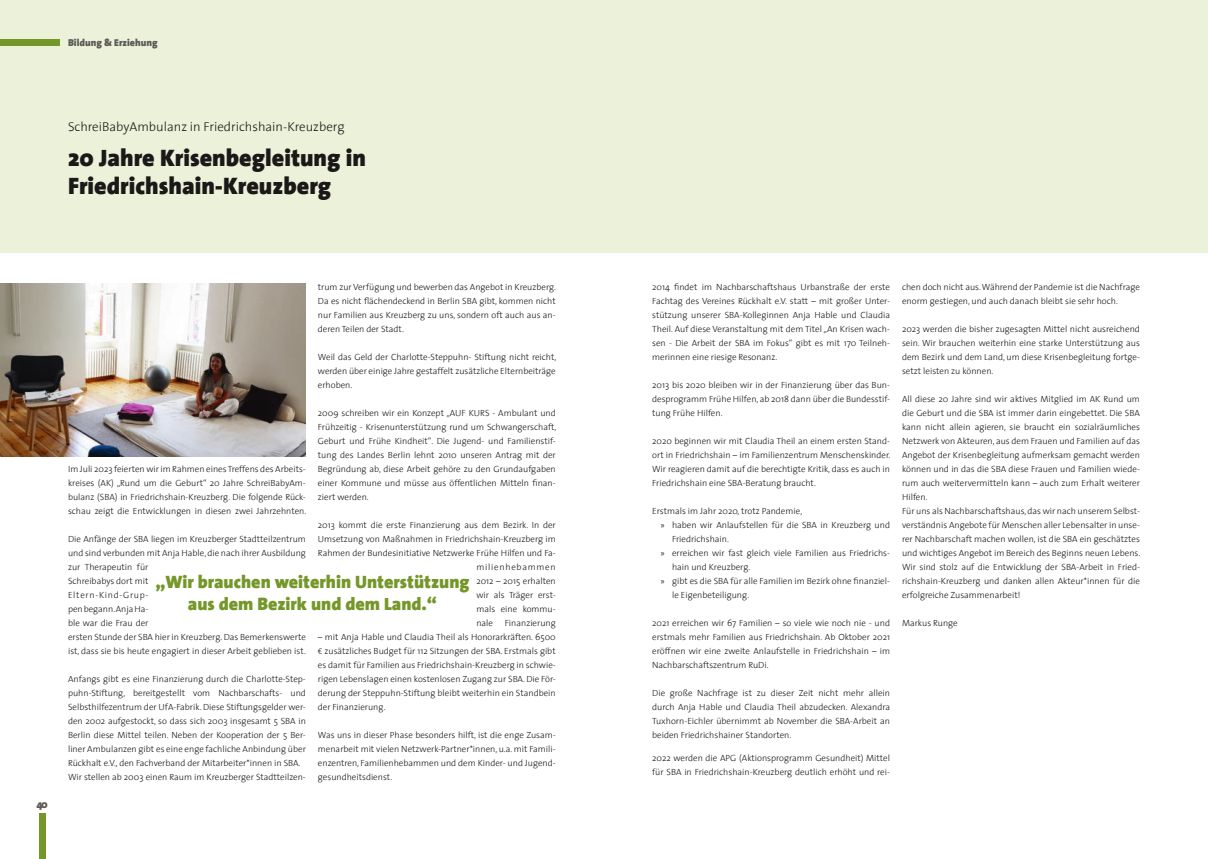
<style>
.page{position:relative;width:1208px;height:859px;background:#fff}
.page>*{position:absolute;margin:0;border:0;box-sizing:border-box;transform-origin:0 0}
.t1{font:900 24px/28.8px "The Sans";color:#1b1917}
.t2{font:900 18px/21.6px "The Sans";color:#75972a;text-align:center}
.t3{font:300 13px "The Sans";color:#1b1917}
.t4{font:900 11px "The Sans";color:#5d5b58}
.t5{font:900 10px "The Sans";color:#5d5b58}
.t6{font:300 9px/14px "The Sans";color:#1b1917;text-align:justify}
.t7{font:300 9px "The Sans";letter-spacing:.08em;color:#1b1917}
.s1{font-family:"Calibri"}
.s2{font-family:"Myriad Pro";font-weight:400}
</style>
<div class="page">
<div style="left:0;top:0;width:1208px;height:252px;background:#ecf1d9"></div>
<div style="left:0;top:39px;width:60px;height:7px;background:#75972a"></div>
<div style="left:39px;top:814px;width:6px;height:45px;background:#75972a"></div>
<img style="left:0;top:283px;width:306px;height:173px">
<p class="t5" style="left:68px;top:34px;width:91px">Bildung &amp; Erziehung</p>
<h3 class="t3" style="left:68px;top:116px;width:278px">SchreiBabyAmbulanz in Friedrichshain-Kreuzberg</h3>
<h1 class="t1" style="left:68px;top:145px;width:299px">20 Jahre Krisenbegleitung in<br>Friedrichshain-Kreuzberg</h1>
<p class="t4" style="left:37px;top:800px;width:13px">40</p>
<p class="t6" style="left:318px;top:280px;width:240px">trum zur Verfügung und bewerben das Angebot in Kreuzberg.<br>Da es nicht flächendeckend in Berlin SBA gibt, kommen nicht nur Familien aus Kreuzberg zu uns, sondern oft auch aus an&shy;deren Teilen der Stadt.</p>
<p class="t6" style="left:318px;top:350px;width:240px">Weil das Geld der Charlotte-Steppuhn- Stiftung nicht reicht, werden über einige Jahre gestaffelt zusätzliche Elternbeiträge erhoben.</p>
<p class="t6" style="left:318px;top:406px;width:240px">2009 schreiben wir ein Konzept „AUF KURS - Ambulant und Frühzeitig - Krisenunterstützung rund um Schwangerschaft, Geburt und Frühe Kindheit“. Die Jugend- und Familienstif&shy;tung des Landes Berlin lehnt 2010 unseren Antrag mit der Begründung ab, diese Arbeit gehöre zu den Grundaufgaben einer Kommune und müsse aus öffentlichen Mitteln finan&shy;ziert werden.</p>
<p class="t6" style="left:318px;top:518px;width:239px">2013 kommt die erste Finanzierung aus dem Bezirk. In der</p>
<p class="t6" style="left:318px;top:532px;width:239px">Umsetzung von Maßnahmen in Friedrichshain-Kreuzberg im</p>
<p class="t6" style="left:318px;top:546px;width:239px">Rahmen der Bundesinitiative Netzwerke Frühe Hilfen und Fa-</p>
<p class="t7" style="left:476px;top:563px;width:81px">milienhebammen</p>
<p class="t6" style="left:476px;top:574px;width:81px">2012 – 2015 erhalten</p>
<p class="t6" style="left:476px;top:589px;width:81px">wir als Träger erst-</p>
<p class="t6" style="left:476px;top:603px;width:81px">mals eine kommu-</p>
<p class="t6" style="left:476px;top:617px;width:18px">nale</p>
<p class="t6" style="left:505px;top:617px;width:52px">Finanzierung</p>
<p class="t6" style="left:318px;top:630px;width:239px">– mit Anja Hable und Claudia Theil als Honorarkräften. 6500 <span class="s1">€</span> zusätzliches Budget für 112 Sitzungen der SBA. Erstmals gibt es damit für Familien aus Friedrichshain-Kreuzberg in schwie&shy;rigen Lebenslagen einen kostenlosen Zugang zur SBA. Die För&shy;derung der Steppuhn-Stiftung bleibt weiterhin ein Standbein der Finanzierung.</p>
<p class="t6" style="left:318px;top:729px;width:239px">Was uns in dieser Phase besonders hilft, ist die enge Zusam&shy;menarbeit mit vielen Netzwerk-Partner*innen, u.a. mit Famili&shy;enzentren, Familienhebammen und dem Kinder- und Jugend&shy;gesundheitsdienst.</p>
<p class="t6" style="left:68px;top:461px;width:240px">Im Juli 2023 feierten wir im Rahmen eines Treffens des Arbeits&shy;kreises (AK) „Rund um die Geburt“ 20 Jahre SchreiBabyAm&shy;bulanz (SBA) in Friedrichshain-Kreuzberg. Die folgende Rück&shy;schau zeigt die Entwicklungen in diesen zwei Jahrzehnten.</p>
<p class="t6" style="left:68px;top:531px;width:239px;text-align:left">Die Anfänge der SBA liegen im Kreuzberger Stadtteilzentrum und sind verbunden mit Anja Hable, die nach ihrer Ausbildung zur Therapeutin für<br>Schreibabys dort mit<br>Eltern-Kind-Grup-<br>pen begann. Anja Ha-<br>ble war die Frau der<br>ersten Stunde der SBA hier in Kreuzberg. Das Bemerkenswerte ist, dass sie bis heute engagiert in dieser Arbeit geblieben ist.</p>
<p class="t6" style="left:68px;top:671px;width:239px;text-align:left">Anfangs gibt es eine Finanzierung durch die Charlotte-Step&shy;puhn-Stiftung, bereitgestellt vom Nachbarschafts- und Selbsthilfezentrum der UfA-Fabrik. Diese Stiftungsgelder wer&shy;den 2002 aufgestockt, so dass sich 2003 insgesamt 5 SBA in Berlin diese Mittel teilen. Neben der Kooperation der 5 Ber&shy;liner Ambulanzen gibt es eine enge fachliche Anbindung über Rückhalt e.V., den Fachverband der Mitarbeiter*innen in SBA.<br>Wir stellen ab 2003 einen Raum im Kreuzberger Stadtteilzen-</p>
<h2 class="t2" style="left:155px;top:571px;width:315px">„Wir brauchen weiterhin Unterstützung aus dem Bezirk und dem Land.“</h2>
<p class="t6" style="left:652px;top:280px;width:239px">2014 findet im Nachbarschaftshaus Urbanstraße der erste Fachtag des Vereines Rückhalt e.V. statt – mit großer Unter&shy;stützung unserer SBA-Kolleginnen Anja Hable und Claudia Theil. Auf diese Veranstaltung mit dem Titel „An Krisen wach&shy;sen - Die Arbeit der SBA im Fokus“ gibt es mit 170 Teilneh&shy;merinnen eine riesige Resonanz.</p>
<p class="t6" style="left:652px;top:378px;width:239px">2013 bis 2020 bleiben wir in der Finanzierung über das Bun&shy;desprogramm Frühe Hilfen, ab 2018 dann über die Bundesstif&shy;tung Frühe Hilfen.</p>
<p class="t6" style="left:652px;top:434px;width:240px">2020 beginnen wir mit Claudia Theil an einem ersten Stand&shy;ort in Friedrichshain – im Familienzentrum Menschenskinder.<br>Wir reagieren damit auf die berechtigte Kritik, dass es auch in Friedrichshain eine SBA-Beratung braucht.</p>
<p class="t6" style="left:652px;top:504px;width:151px">Erstmals im Jahr 2020, trotz Pandemie,</p>
<p class="t6" style="left:660px;top:518px;width:231px"><span class="s2">»</span> haben wir Anlaufstellen für die SBA in Kreuzberg und</p>
<p class="t6" style="left:672px;top:533px;width:58px">Friedrichshain.</p>
<p class="t6" style="left:660px;top:546px;width:231px"><span class="s2">»</span> erreichen wir fast gleich viele Familien aus Friedrichs-</p>
<p class="t6" style="left:672px;top:560px;width:80px">hain und Kreuzberg.</p>
<p class="t6" style="left:660px;top:574px;width:231px"><span class="s2">»</span> gibt es die SBA für alle Familien im Bezirk ohne finanziel-</p>
<p class="t6" style="left:672px;top:588px;width:79px">le Eigenbeteiligung.</p>
<p class="t6" style="left:652px;top:616px;width:239px">2021 erreichen wir 67 Familien – so viele wie noch nie - und erstmals mehr Familien aus Friedrichshain. Ab Oktober 2021 eröffnen wir eine zweite Anlaufstelle in Friedrichshain – im Nachbarschaftszentrum RuDi.</p>
<p class="t6" style="left:652px;top:687px;width:239px">Die große Nachfrage ist zu dieser Zeit nicht mehr allein durch Anja Hable und Claudia Theil abzudecken. Alexandra Tuxhorn-Eichler übernimmt ab November die SBA-Arbeit an beiden Friedrichshainer Standorten.</p>
<p class="t6" style="left:652px;top:751px;width:239px">2022 werden die APG (Aktionsprogramm Gesundheit) Mittel für SBA in Friedrichshain-Kreuzberg deutlich erhöht und rei-</p>
<p class="t6" style="left:902px;top:281px;width:239px">chen doch nicht aus. Während der Pandemie ist die Nachfrage enorm gestiegen, und auch danach bleibt sie sehr hoch.</p>
<p class="t6" style="left:902px;top:322px;width:239px">2023 werden die bisher zugesagten Mittel nicht ausreichend sein. Wir brauchen weiterhin eine starke Unterstützung aus dem Bezirk und dem Land, um diese Krisenbegleitung fortge&shy;setzt leisten zu können.</p>
<p class="t6" style="left:902px;top:392px;width:240px;text-align:left">All diese 20 Jahre sind wir aktives Mitglied im AK Rund um die Geburt und die SBA ist immer darin eingebettet. Die SBA kann nicht allein agieren, sie braucht ein sozialräumliches Netzwerk von Akteuren, aus dem Frauen und Familien auf das Angebot der Krisenbegleitung aufmerksam gemacht werden können und in das die SBA diese Frauen und Familien wiede&shy;rum auch weitervermitteln kann – auch zum Erhalt weiterer Hilfen.<br>Für uns als Nachbarschaftshaus, das wir nach unserem Selbst&shy;verständnis Angebote für Menschen aller Lebensalter in unse&shy;rer Nachbarschaft machen wollen, ist die SBA ein geschätztes und wichtiges Angebot im Bereich des Beginns neuen Lebens.<br>Wir sind stolz auf die Entwicklung der SBA-Arbeit in Fried&shy;richshain-Kreuzberg und danken allen Akteur*innen für die erfolgreiche Zusammenarbeit!</p>
<p class="t6" style="left:902px;top:617px;width:57px">Markus Runge</p>
</div>
